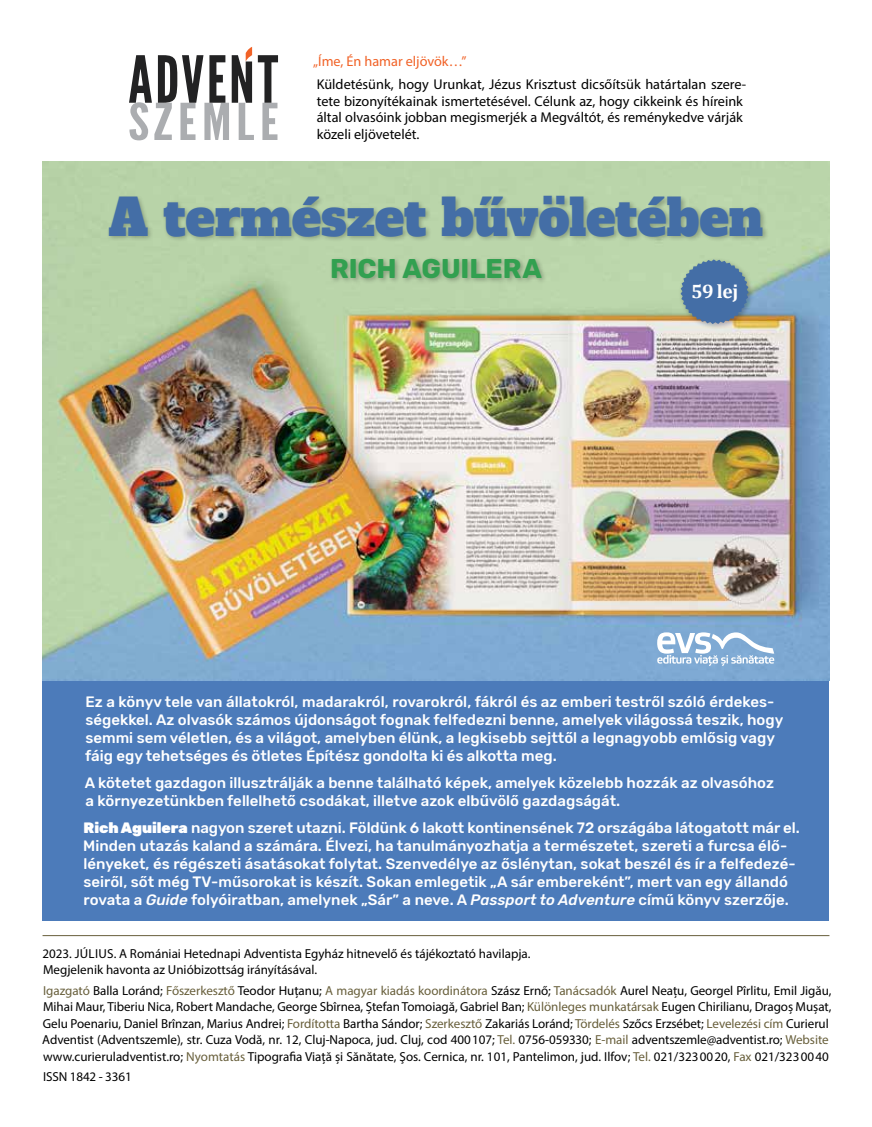
<style>
.page{position:relative;width:872px;height:1127px;background:#fff}
.page>*{position:absolute;margin:0;border:0;box-sizing:border-box;transform-origin:0 0}
.t1{font:49.5px "Alfa Slab One";letter-spacing:-.005em;color:#446ea6}
.t2{font:700 27px "Rubik";letter-spacing:-.005em;color:#32a050}
.t3{font:700 19.5px "Cambria";color:#fff}
.t4{font:500 15px/18px "Rubik";color:#fff}
.t5{font:14.25px/16.5px "Myriad Pro";color:#000}
.t6{font:14.25px "Myriad Pro";color:#f16227}
.t7{font:13.05px/16.5px "Myriad Pro";letter-spacing:-.005em;color:#000}
.s1{font-weight:900}
.s2{font-style:italic}
.s3{color:#685f3b}
</style>
<div class="page">
<svg style="left:129px;top:47px;width:149px;height:93px"></svg>
<hr style="left:43px;top:935px;width:786px;height:1px;background:#685f3b">
<div style="left:43px;top:674px;width:786px;height:247px;background:#4c7bba"></div>
<img style="left:43px;top:162px;width:786px;height:518px">
<div style="left:107px;top:195px;width:662px;height:90px;background:#000;opacity:.25"></div>
<svg style="left:657px;top:632px;width:117px;height:34px"></svg>
<div style="left:678px;top:257px;width:76px;height:73px;background:#000;opacity:.25"></div>
<svg style="left:680px;top:259px;width:68px;height:65px"></svg>
<p class="t6" style="left:313px;top:53px;width:155px">„Íme, Én hamar eljövök…”</p>
<p class="t5" style="left:317px;top:76px;width:431px">Küldetésünk, hogy Urunkat, Jézus Krisztust dicsőítsük határtalan szere&shy;tete bizonyítékainak ismertetésével. Célunk az, hogy cikkeink és híreink által olvasóink jobban megismerjék a Megváltót, és reménykedve várják közeli eljövetelét.</p>
<h1 class="t1" style="left:109px;top:175px;width:656px">A természet bűvöletében</h1>
<h2 class="t2" style="left:330px;top:253px;width:213px">RICH AGUILERA</h2>
<h3 class="t3" style="left:691px;top:277px;width:49px">59 lej</h3>
<p class="t4" style="left:85px;top:693px;width:699px">Ez a könyv tele van állatokról, madarakról, rovarokról, fákról és az emberi testről szóló érdekes&shy;ségekkel. Az olvasók számos újdonságot fognak felfedezni benne, amelyek világossá teszik, hogy semmi sem véletlen, és a világot, amelyben élünk, a legkisebb sejttől a legnagyobb emlősig vagy fáig egy tehetséges és ötletes Építész gondolta ki és alkotta meg.</p>
<p class="t4" style="left:85px;top:774px;width:690px">A kötetet gazdagon illusztrálják a benne található képek, amelyek közelebb hozzák az olvasóhoz a környezetünkben fellelhető csodákat, illetve azok elbűvölő gazdagságát.</p>
<p class="t4" style="left:83px;top:819px;width:718px"><span class="s1">Rich Aguilera</span> nagyon szeret utazni. Földünk 6 lakott kontinensének 72 országába látogatott már el.<br>Minden utazás kaland a számára. Élvezi, ha tanulmányozhatja a természetet, szereti a furcsa élő&shy;lényeket, és régészeti ásatásokat folytat. Szenvedélye az őslénytan, sokat beszél és ír a felfedezé&shy;seiről, sőt még TV-műsorokat is készít. Sokan emlegetik „A sár embereként”, mert van egy állandó rovata a <span class="s2">Guide</span> folyóiratban, amelynek „Sár” a neve. A <span class="s2">Passport to Adventure</span> című könyv szerzője.</p>
<p class="t7" style="left:42px;top:946px;width:490px;line-height:15.6px">2023. JÚLIUS. A Romániai Hetednapi Adventista Egyház hitnevelő és tájékoztató havilapja.<br>Megjelenik havonta az Unióbizottság irányításával.</p>
<p class="t7" style="left:42px;top:982px;width:790px"><span class="s3">Igazgató</span> Balla Loránd; <span class="s3">Főszerkesztő</span> Teodor Huțanu; <span class="s3">A magyar kiadás koordinátora</span> Szász Ernő; <span class="s3">Tanácsadók</span> Aurel Neațu, Georgel Pîrlitu, Emil Jigău, Mihai Maur, Tiberiu Nica, Robert Mandache, George Sbîrnea, Ștefan Tomoiagă, Gabriel Ban; <span class="s3">Különleges munkatársak</span> Eugen Chirilianu, Dragoș Mușat, Gelu Poenariu, Daniel Brînzan, Marius Andrei; <span class="s3">Fordította</span> Bartha Sándor; <span class="s3">Szerkesztő</span> Zakariás Loránd; <span class="s3">Tördelés</span> Szőcs Erzsébet; <span class="s3">Levelezési cím</span> Curierul Adventist (Adventszemle), str. Cuza Vodă, nr. 12, Cluj-Napoca, jud. Cluj, cod 400107; <span class="s3">Tel.</span> 0756-059330; <span class="s3">E-mail</span> adventszemle@adventist.ro; <span class="s3">Website </span>www.curieruladventist.ro; <span class="s3">Nyomtatás</span> Tipografia Viață și Sănătate, Şos. Cernica, nr. 101, Pantelimon, jud. Ilfov; <span class="s3">Tel.</span> 021/3230020, <span class="s3">Fax</span> 021/3230040</p>
<p class="t7" style="left:43px;top:1068px;width:90px">ISSN 1842 - 3361</p>
</div>
